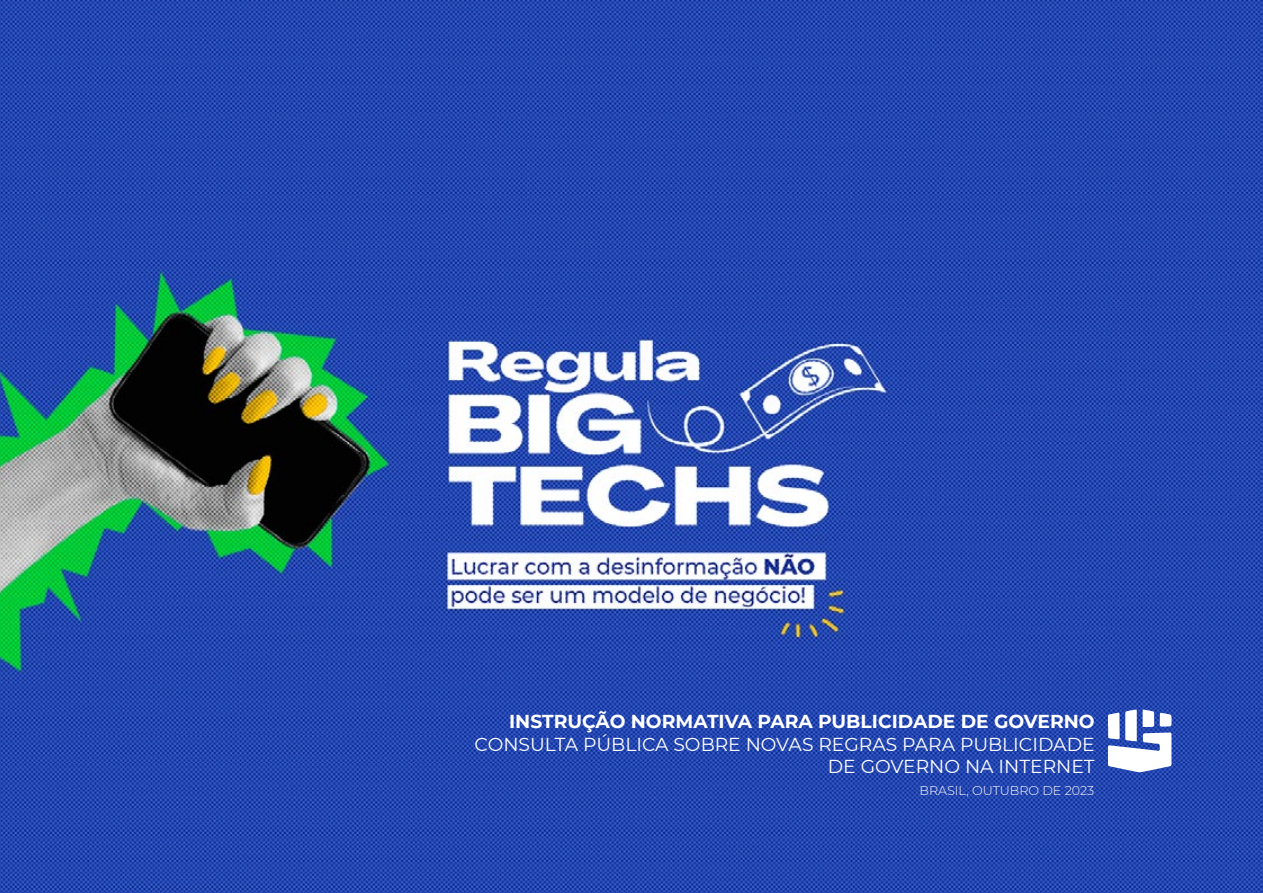
<style>
.page{position:relative;width:1263px;height:893px;background:#fff}
.page>*{position:absolute;margin:0;border:0;box-sizing:border-box;transform-origin:0 0}
.t1{font:18.75px/22.5px "Montserrat";color:#fff;text-align:right}
.t2{font:700 18.75px "Montserrat";color:#fff}
.t3{font:300 12.75px "Montserrat";color:#fff}
</style>
<div class="page">
<img style="left:0;top:0;width:1263px;height:893px">
<svg style="left:1108px;top:709px;width:64px;height:63px"></svg>
<p class="t2" style="left:509px;top:708px;width:587px">INSTRUÇÃO NORMATIVA PARA PUBLICIDADE DE GOVERNO</p>
<p class="t1" style="left:475px;top:732px;width:622px">CONSULTA PÚBLICA SOBRE NOVAS REGRAS PARA PUBLICIDADE<br>DE GOVERNO NA INTERNET</p>
<p class="t3" style="left:919px;top:782px;width:176px">BRASIL, OUTUBRO DE 2023</p>
</div>
